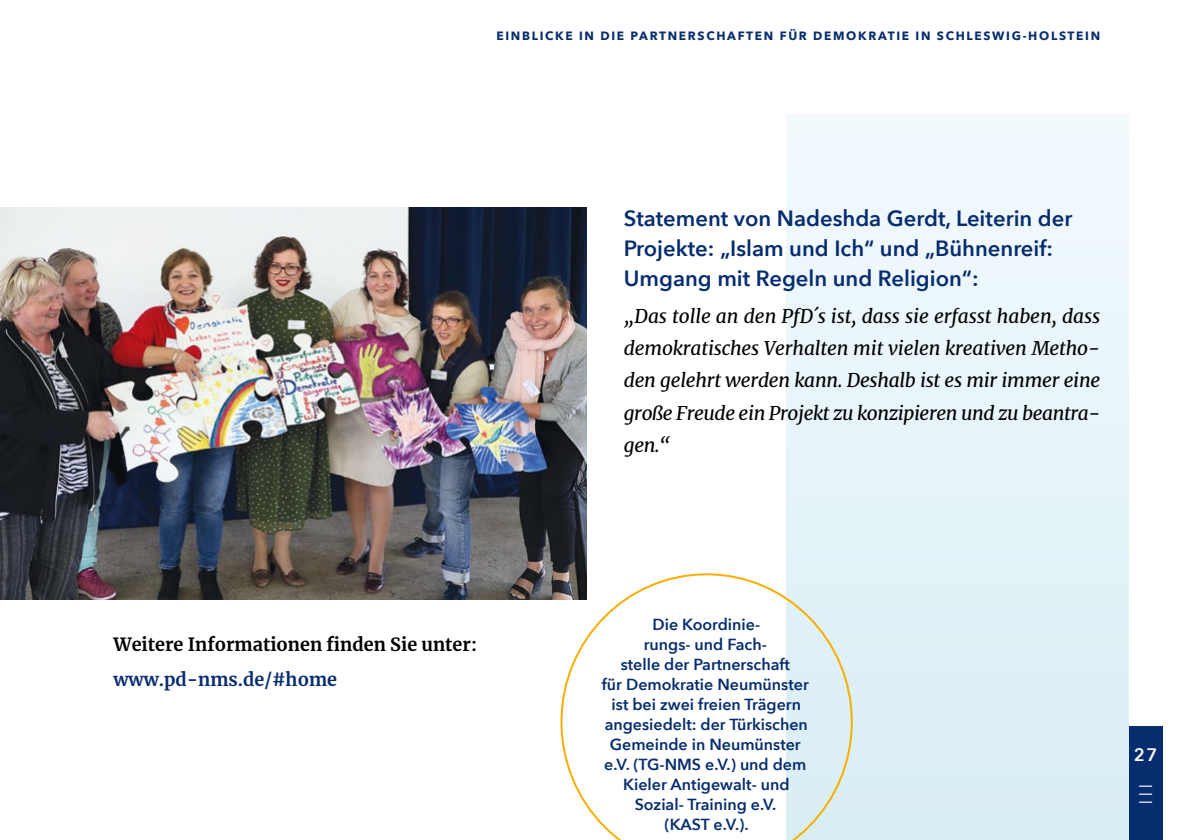
<style>
.page{position:relative;width:1191px;height:840px;background:#fff}
.page>*{position:absolute;margin:0;border:0;box-sizing:border-box;transform-origin:0 0}
.t1{font:24px "Avenir Next";color:#fff}
.t2{font:600 22px/30px "Avenir Next";color:#072d6e}
.t3{font:italic 19px/32px "Merriweather";letter-spacing:-.02em;color:#000;text-align:justify}
.t4{font:700 18px "Merriweather";color:#000}
.t5{font:700 18px "Merriweather";color:#072d6e}
.t6{font:600 18px "Avenir Next";color:#fff}
.t7{font:600 16px/20px "Avenir Next";color:#072d6e;text-align:center}
.t8{font:700 12px "Avenir Next";letter-spacing:.14em;color:#072d6e}
</style>
<div class="page">
<div style="left:1128px;top:726px;width:34px;height:113px;background:#072d6e"></div>
<div style="left:787px;top:115px;width:341px;height:724px;background:#e6f4f9"></div>
<img style="left:0;top:207px;width:587px;height:392px">
<svg style="left:560px;top:573px;width:292px;height:266px"></svg>
<p class="t8" style="left:496px;top:26px;width:19px">EINBLICKE</p>
<p class="t8" style="left:579px;top:26px;width:30px">IN DIE</p>
<p class="t8" style="left:630px;top:26px;width:20px">PARTNERSCHAFTEN</p>
<p class="t8" style="left:779px;top:26px;width:10px">FÜR</p>
<p class="t8" style="left:813px;top:26px;width:22px">DEMOKRATIE</p>
<p class="t8" style="left:915px;top:26px;width:41px">IN SCHLESWIG</p>
<p class="t8" style="left:1022px;top:26px;width:26px">-HOLSTEIN</p>
<p class="t4" style="left:113px;top:632px;width:365px">Weitere Informationen finden Sie unter:</p>
<p class="t5" style="left:113px;top:666px;width:225px">www.pd-nms.de/#home</p>
<h2 class="t2" style="left:624px;top:202px;width:450px">Statement von Nadeshda Gerdt, Leiterin der<br>Projekte: „Islam und Ich“ und „Bühnenreif:<br>Umgang mit Regeln und Religion“:</h2>
<p class="t3" style="left:624px;top:300px;width:478px">„Das tolle an den PfD´s ist, dass sie erfasst haben, dass demokratisches Verhalten mit vielen kreativen Metho&shy;den gelehrt werden kann. Deshalb ist es mir immer eine große Freude ein Projekt zu konzipieren und zu beantra&shy;gen.“</p>
<p class="t7" style="left:602px;top:613px;width:208px">Die Koordinie-<br>rungs- und Fach-<br>stelle der Partnerschaft<br>für Demokratie Neumünster ist bei zwei freien Trägern angesiedelt: der Türkischen<br>Gemeinde in Neumünster e.V. (TG-NMS e.V.) und dem<br>Kieler Antigewalt- und<br>Sozial- Training e.V.<br>(KAST e.V.).</p>
<p class="t6" style="left:1133px;top:738px;width:25px">27</p>
<h1 class="t1" style="left:1138px;top:770px;width:16px">———</h1>
</div>
